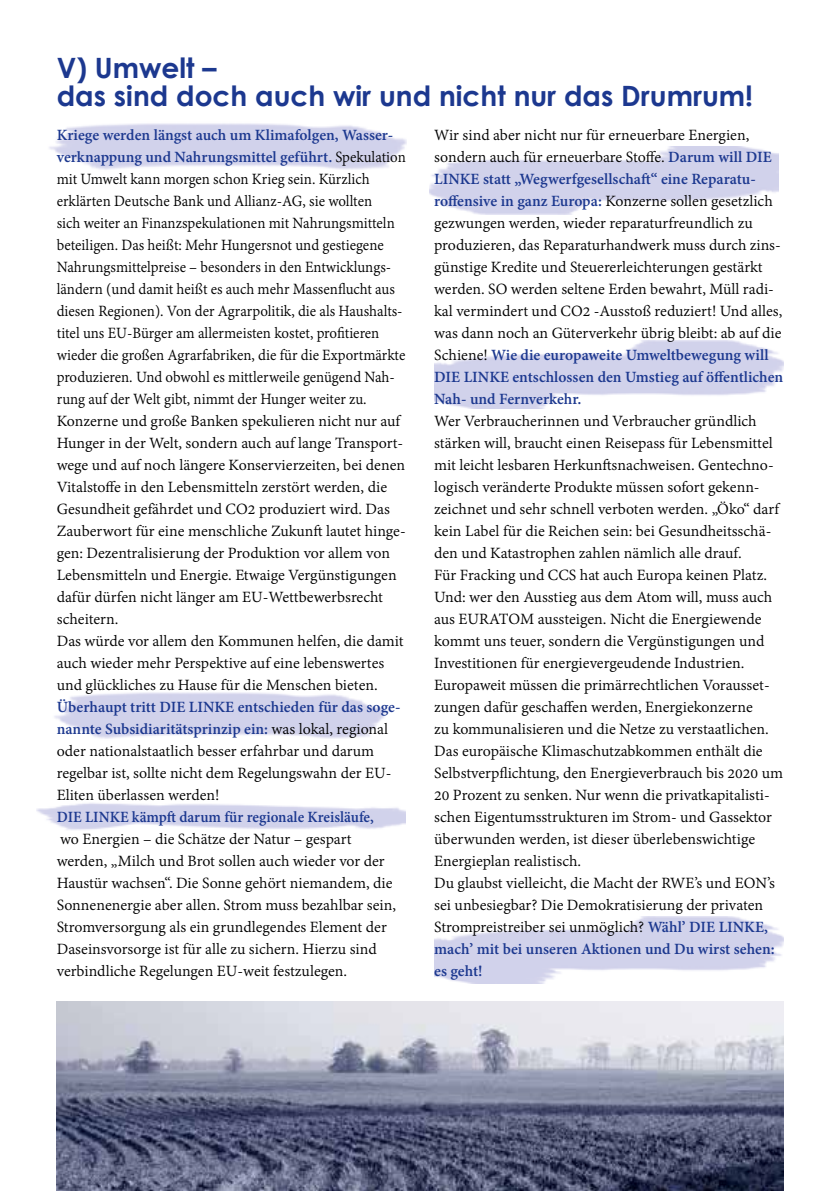
<style>
.page{position:relative;width:840px;height:1191px;background:#fff}
.page>*{position:absolute;margin:0;border:0;box-sizing:border-box;transform-origin:0 0}
.t1{font:700 28px/28px "Century Gothic";color:#1c388f}
.t2{font:17px/22px "Adobe Devanagari";color:#000}
.t3{font:17px/22px "Adobe Devanagari";color:#000;scale:.94 1}
.t4{font:700 17px "Adobe Devanagari";color:#1c388f;scale:.96 1}
.s1{font-weight:700;color:#1c388f}
</style>
<div class="page">
<img style="left:57px;top:1001px;width:725px;height:190px">
<h1 class="t1" style="left:57px;top:53px;width:697px">V) Umwelt –<br>das sind doch auch wir und nicht nur das Drumrum!</h1>
<p class="t3" style="left:57px;top:125px;width:372px"><span class="s1">Kriege werden längst auch um Klimafolgen, Wasser&shy;verknappung und Nahrungsmittel geführt.</span> Spekulation mit Umwelt kann morgen schon Krieg sein. Kürzlich erklärten Deutsche Bank und Allianz-AG, sie wollten<br>sich weiter an Finanzspekulationen mit Nahrungsmitteln beteiligen. Das heißt: Mehr Hungersnot und gestiegene Nahrungsmittelpreise – besonders in den Entwicklungs&shy;ländern (und damit heißt es auch mehr Massenflucht aus diesen Regionen). Von der Agrarpolitik, die als Haushalts&shy;titel uns EU-Bürger am allermeisten kostet, profitieren wieder die großen Agrarfabriken, die für die Exportmärkte produzieren. Und obwohl es mittlerweile genügend Nah&shy;rung auf der Welt gibt, nimmt der Hunger weiter zu.<br>Konzerne und große Banken spekulieren nicht nur auf Hunger in der Welt, sondern auch auf lange Transport&shy;wege und auf noch längere Konservierzeiten, bei denen Vitalstoffe in den Lebensmitteln zerstört werden, die Gesundheit gefährdet und CO2 produziert wird. Das Zauberwort für eine menschliche Zukunft lautet hinge&shy;gen: Dezentralisierung der Produktion vor allem von Lebensmitteln und Energie. Etwaige Vergünstigungen dafür dürfen nicht länger am EU‑Wettbewerbsrecht scheitern.<br>Das würde vor allem den Kommunen helfen, die damit auch wieder mehr Perspektive auf eine lebenswertes und glückliches zu Hause für die Menschen bieten.</p>
<p class="t2" style="left:57px;top:697px;width:345px"><span class="s1">Überhaupt tritt DIE LINKE entschieden für das soge&shy;nannte Subsidiaritätsprinzip ein:</span> was lokal, regional oder nationalstaatlich besser erfahrbar und darum regelbar ist, sollte nicht dem Regelungswahn der EU-Eliten überlassen werden!</p>
<p class="t4" style="left:57px;top:807px;width:331px">DIE LINKE kämpft darum für regionale Kreisläufe,</p>
<p class="t2" style="left:57px;top:829px;width:340px">wo Energien – die Schätze der Natur – gespart werden, „Milch und Brot sollen auch wieder vor der Haustür wachsen“. Die Sonne gehört niemandem, die Sonnenenergie aber allen. Strom muss bezahlbar sein, Stromversorgung als ein grundlegendes Element der Daseinsvorsorge ist für alle zu sichern. Hierzu sind verbindliche Regelungen EU-weit festzulegen.</p>
<p class="t2" style="left:434px;top:125px;width:350px">Wir sind aber nicht nur für erneuerbare Energien, sondern auch für erneuerbare Stoffe. <span class="s1">Darum will DIE LINKE statt „Wegwerfgesellschaft“ eine Reparatu&shy;roffensive in ganz Europa:</span> Konzerne sollen gesetzlich gezwungen werden, wieder reparaturfreundlich zu produzieren, das Reparaturhandwerk muss durch zins&shy;günstige Kredite und Steuererleichterungen gestärkt werden. SO werden seltene Erden bewahrt, Müll radi&shy;kal vermindert und CO2 -Ausstoß reduziert! Und alles, was dann noch an Güterverkehr übrig bleibt: ab auf die Schiene! <span class="s1">Wie die europaweite Umweltbewegung will DIE LINKE entschlossen den Umstieg auf öffentlichen Nah- und Fernverkehr.</span></p>
<p class="t2" style="left:434px;top:411px;width:350px">Wer Verbraucherinnen und Verbraucher gründlich stärken will, braucht einen Reisepass für Lebensmittel mit leicht lesbaren Herkunftsnachweisen. Gentechno&shy;logisch veränderte Produkte müssen sofort gekenn&shy;zeichnet und sehr schnell verboten werden. „Öko“ darf kein Label für die Reichen sein: bei Gesundheitsschä&shy;den und Katastrophen zahlen nämlich alle drauf.<br>Für Fracking und CCS hat auch Europa keinen Platz.<br>Und: wer den Ausstieg aus dem Atom will, muss auch aus EURATOM aussteigen. Nicht die Energiewende kommt uns teuer, sondern die Vergünstigungen und Investitionen für energievergeudende Industrien.<br>Europaweit müssen die primärrechtlichen Vorausset&shy;zungen dafür geschaffen werden, Energiekonzerne<br>zu kommunalisieren und die Netze zu verstaatlichen.<br>Das europäische Klimaschutzabkommen enthält die Selbstverpflichtung, den Energieverbrauch bis 2020 um 20 Prozent zu senken. Nur wenn die privatkapitalisti&shy;schen Eigentumsstrukturen im Strom- und Gassektor überwunden werden, ist dieser überlebenswichtige Energieplan realistisch.<br>Du glaubst vielleicht, die Macht der RWE’s und EON’s sei unbesiegbar? Die Demokratisierung der privaten Strompreistreiber sei unmöglich? <span class="s1">Wähl’ DIE LINKE, mach’ mit bei unseren Aktionen und Du wirst sehen: es geht!</span></p>
</div>
